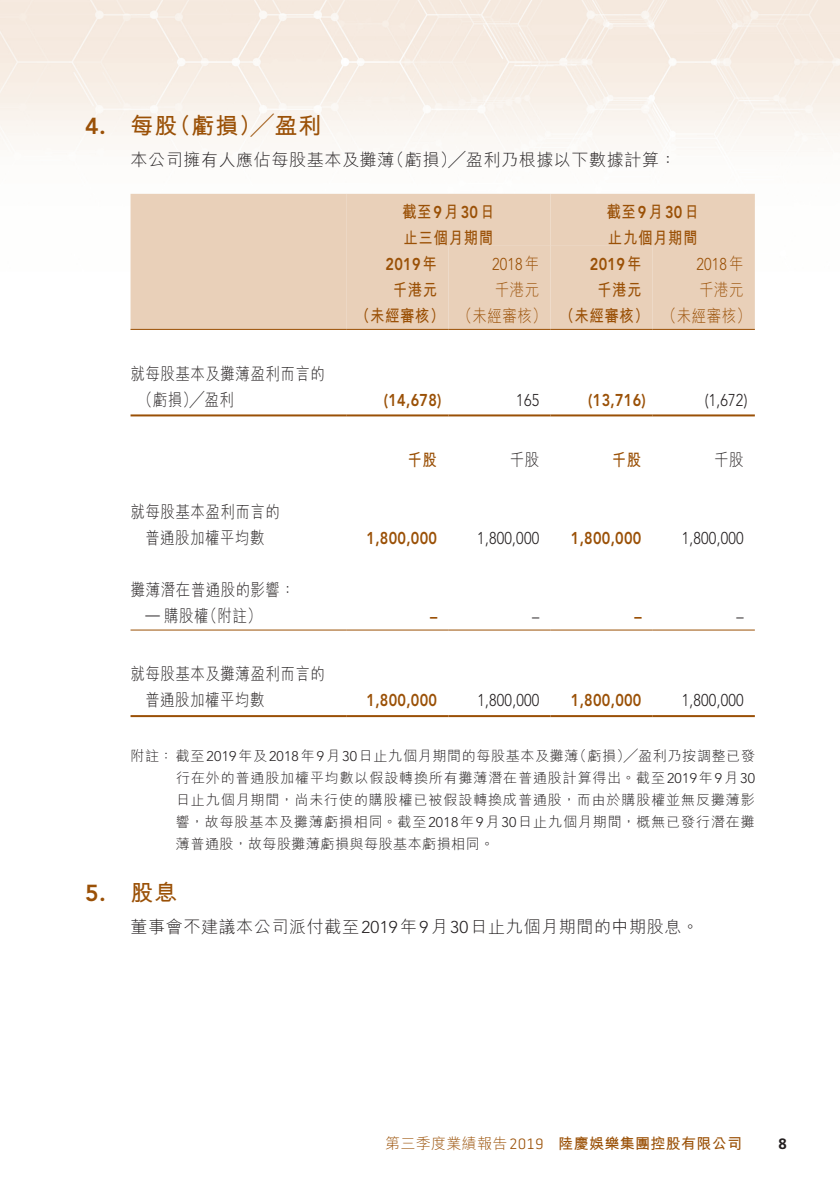
<style>
.page{position:relative;width:840px;height:1191px;background:#fff}
.page>*{position:absolute;margin:0;border:0;box-sizing:border-box;transform-origin:0 0}
.t1{font:700 23px "M Hei HK";letter-spacing:.04em;color:#9a5006}
.t2{font:800 23px "Avenir LT Std";color:#9a5006}
.t3{font:300 17px "M Hei HK";letter-spacing:.035em;color:#231f20;scale:.85 1}
.t4{font:300 17px "M Hei HK";letter-spacing:.035em;color:#231f20}
.t5{font:800 17px "Avenir LT Std";letter-spacing:.02em;color:#9a5006;scale:.85 1}
.t6{font:700 17px/26px "M Hei HK";letter-spacing:.04em;color:#9a5006;scale:.85 1}
.t7{font:300 17px "Avenir LT Std";letter-spacing:.015em;color:#231f20;scale:.85 1}
.t8{font:300 17px "Avenir LT Std";letter-spacing:.015em;color:#9a5006;scale:.85 1}
.t9{font:300 17px "M Hei HK";letter-spacing:.035em;color:#9a5006;scale:.85 1}
.t10{font:700 15px "M Hei HK";letter-spacing:.02em;color:#9a5006}
.t11{font:300 15px "M Hei HK";letter-spacing:.02em;color:#9a5006}
.t12{font:700 15px "Frutiger LT Std";color:#231f20}
.t13{font:300 14px/22px "M Hei HK";letter-spacing:.06em;color:#231f20}
.s1{font-family:"Avenir LT Std";font-weight:800}
.s2{font-family:"M Hei HK";font-weight:700}
.s3{font-family:"M Hei HK"}
.s4{font-weight:300}
.s5{font-family:"Avenir LT Std"}
.s6{font-family:"Battersea"}
</style>
<div class="page">
<img style="left:0;top:0;width:839px;height:718px">
<div style="left:130px;top:194px;width:624px;height:135px;background:#e9d0b9"></div>
<div style="left:346px;top:194px;width:306px;height:135px;background:#e9d0b9"></div>
<hr style="left:130px;top:329px;width:216px;height:1px;background:#9a5006">
<hr style="left:346px;top:329px;width:102px;height:1px;background:#9a5006">
<hr style="left:448px;top:329px;width:102px;height:1px;background:#9a5006">
<hr style="left:550px;top:329px;width:102px;height:1px;background:#9a5006">
<hr style="left:652px;top:329px;width:102px;height:1px;background:#9a5006">
<hr style="left:130px;top:414px;width:216px;height:2px;background:#9a5006">
<hr style="left:346px;top:414px;width:102px;height:2px;background:#9a5006">
<hr style="left:448px;top:414px;width:102px;height:2px;background:#9a5006">
<hr style="left:550px;top:414px;width:102px;height:2px;background:#9a5006">
<hr style="left:652px;top:414px;width:102px;height:2px;background:#9a5006">
<hr style="left:130px;top:629px;width:216px;height:1px;background:#9a5006">
<hr style="left:346px;top:629px;width:102px;height:1px;background:#9a5006">
<hr style="left:448px;top:629px;width:102px;height:1px;background:#9a5006">
<hr style="left:550px;top:629px;width:102px;height:1px;background:#9a5006">
<hr style="left:652px;top:629px;width:102px;height:1px;background:#9a5006">
<hr style="left:130px;top:715px;width:216px;height:2px;background:#9a5006">
<hr style="left:346px;top:715px;width:102px;height:2px;background:#9a5006">
<hr style="left:448px;top:715px;width:102px;height:2px;background:#9a5006">
<hr style="left:550px;top:715px;width:102px;height:2px;background:#9a5006">
<hr style="left:652px;top:715px;width:102px;height:2px;background:#9a5006">
<h1 class="t2" style="left:85px;top:112px;width:22px">4.</h1>
<h1 class="t2" style="left:85px;top:879px;width:22px">5.</h1>
<h1 class="t1" style="left:168px;top:109px;width:154px">（虧損）╱盈利</h1>
<h1 class="t1" style="left:130px;top:109px;width:48px">每股</h1>
<p class="t4" style="left:387px;top:151px;width:290px">（虧損）╱盈利乃根據以下數據計算：</p>
<p class="t4" style="left:130px;top:151px;width:265px">本公司擁有人應佔每股基本及攤薄</p>
<p class="t6" style="left:402px;top:197px;width:110px">截至<span class="s1">9</span>月<span class="s1">30</span>日止三個月期間</p>
<p class="t6" style="left:606px;top:197px;width:110px">截至<span class="s1">9</span>月<span class="s1">30</span>日止九個月期間</p>
<p class="t5" style="left:385px;top:254px;width:62px">2019<span class="s2">年</span></p>
<p class="t8" style="left:491px;top:254px;width:57px">2018 <span class="s3">年</span></p>
<p class="t5" style="left:589px;top:254px;width:62px">2019 <span class="s2">年</span></p>
<p class="t8" style="left:696px;top:254px;width:57px">2018 <span class="s3">年</span></p>
<p class="t3" style="left:130px;top:365px;width:230px">就每股基本及攤薄盈利而言的</p>
<p class="t3" style="left:138px;top:391px;width:114px">（虧損）╱盈利</p>
<p class="t3" style="left:130px;top:503px;width:177px">就每股基本盈利而言的</p>
<p class="t3" style="left:145px;top:529px;width:142px">普通股加權平均數</p>
<p class="t3" style="left:131px;top:581px;width:194px">攤薄潛在普通股的影響：</p>
<p class="t3" style="left:203px;top:607px;width:71px">（附註(</p>
<p class="t3" style="left:164px;top:607px;width:54px">購股權</p>
<p class="t7" style="left:145px;top:604px;width:18px">—</p>
<p class="t3" style="left:130px;top:665px;width:230px">就每股基本及攤薄盈利而言的</p>
<p class="t3" style="left:145px;top:691px;width:142px">普通股加權平均數</p>
<p class="t9" style="left:494px;top:281px;width:54px">千港元</p>
<p class="t9" style="left:698px;top:281px;width:54px">千港元</p>
<p class="t6" style="left:355px;top:275px;width:466px;text-indent:37px">千港元<br>（未經審核） <span class="s4">（未經審核）</span> （未經審核） <span class="s4">（未經審核(</span></p>
<p class="t6" style="left:596px;top:275px;width:54px">千港元</p>
<p class="t5" style="left:384px;top:390px;width:69px">)14,678(</p>
<p class="t7" style="left:516px;top:390px;width:29px">165</p>
<p class="t5" style="left:588px;top:390px;width:69px">)13,716(</p>
<p class="t7" style="left:704px;top:390px;width:52px">)1,672(</p>
<p class="t6" style="left:407px;top:445px;width:36px">千股</p>
<p class="t3" style="left:509px;top:451px;width:36px">千股</p>
<p class="t6" style="left:611px;top:445px;width:36px">千股</p>
<p class="t3" style="left:713px;top:451px;width:36px">千股</p>
<p class="t5" style="left:366px;top:528px;width:84px">1,800,000</p>
<p class="t7" style="left:477px;top:528px;width:74px">1,800,000</p>
<p class="t5" style="left:570px;top:528px;width:84px">1,800,000</p>
<p class="t7" style="left:681px;top:528px;width:74px">1,800,000</p>
<p class="t5" style="left:430px;top:606px;width:10px">–</p>
<p class="t7" style="left:532px;top:606px;width:10px">–</p>
<p class="t5" style="left:634px;top:606px;width:10px">–</p>
<p class="t7" style="left:736px;top:606px;width:10px">–</p>
<p class="t5" style="left:366px;top:690px;width:84px">1,800,000</p>
<p class="t7" style="left:477px;top:690px;width:74px">1,800,000</p>
<p class="t5" style="left:570px;top:690px;width:84px">1,800,000</p>
<p class="t7" style="left:681px;top:690px;width:74px">1,800,000</p>
<p class="t13" style="left:572px;top:744px;width:183px">（虧損）╱盈利乃按調整已發</p>
<p class="t13" style="left:176px;top:744px;width:580px;text-indent:-45px">附註：截至<span class="s5">2019</span>年及<span class="s5">2018</span>年<span class="s5">9</span>月<span class="s5">30</span>日止九個月期間的每股基本及攤薄<br>行在外的普通股加權平均數以假設轉換所有攤薄潛在普通股計算得出。截至<span class="s5">2019</span>年<span class="s5">9</span>月<span class="s5">30</span>日止九個月期間，尚未行使的購股權已被假設轉換成普通股，而由於購股權並無反攤薄影響，故每股基本及攤薄虧損相同。截至<span class="s5">2018</span>年<span class="s5">9</span>月<span class="s5">30</span>日止九個月期間，概無已發行潛在攤薄普通股，故每股攤薄虧損與每股基本虧損相同。</p>
<h1 class="t1" style="left:130px;top:875px;width:48px">股息</h1>
<p class="t4" style="left:130px;top:917px;width:569px">董事會不建議本公司派付截至<span class="s5">2019</span>年<span class="s5">9</span>月<span class="s5">30</span>日止九個月期間的中期股息。</p>
<p class="t11" style="left:385px;top:1136px;width:160px">第三季度業績報告<span class="s6">2019</span></p>
<p class="t10" style="left:558px;top:1133px;width:185px">陸慶娛樂集團控股有限公司</p>
<p class="t12" style="left:778px;top:1135px;width:10px">8</p>
</div>
